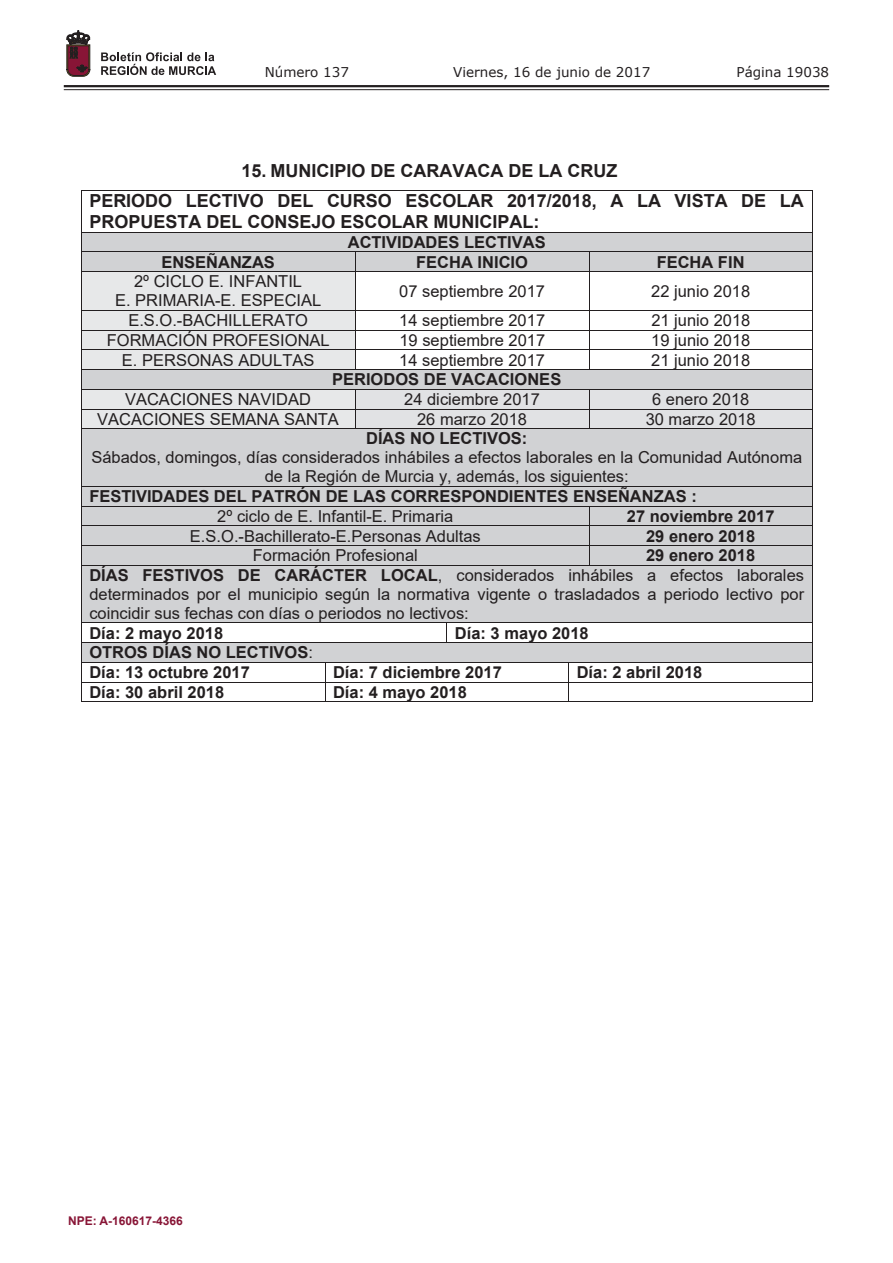
<style>
.page{position:relative;width:893px;height:1263px;background:#fff}
.page>*{position:absolute;margin:0;border:0;box-sizing:border-box;transform-origin:0 0}
.t1{font:700 18px/30.5px "Arial";color:#231f20}
.t2{font:16.5px/19.2px "Arial";color:#231f20;text-align:center}
.t3{font:700 16.5px/19.8px "Arial";color:#231f20}
.t4{font:13.5px "Verdana";color:#231f20}
.t5{font:300 13.5px "Source Sans Pro";color:#231f20}
.t6{font:700 12px "Arial";color:#881536}
.s1{font-weight:700}
.s2{font-weight:400}
</style>
<div class="page">
<hr style="left:64px;top:85px;width:765px;height:2px;background:#231f20">
<hr style="left:64px;top:89px;width:765px;height:1px;background:#231f20">
<svg style="left:101px;top:52px;width:115px;height:23px"></svg>
<svg style="left:67px;top:31px;width:23px;height:45px"></svg>
<hr style="left:81px;top:190px;width:732px;height:1px;background:#231f20">
<hr style="left:81px;top:190px;width:1px;height:42px;background:#231f20">
<hr style="left:812px;top:190px;width:1px;height:42px;background:#231f20">
<div style="left:82px;top:233px;width:730px;height:19px;background:#d1d2d4"></div>
<hr style="left:81px;top:232px;width:732px;height:1px;background:#231f20">
<div style="left:82px;top:252px;width:273px;height:19px;background:#d1d2d4"></div>
<div style="left:355px;top:252px;width:234px;height:19px;background:#d1d2d4"></div>
<div style="left:589px;top:252px;width:223px;height:19px;background:#d1d2d4"></div>
<hr style="left:81px;top:252px;width:508px;height:1px;background:#231f20">
<hr style="left:589px;top:252px;width:223px;height:1px;background:#231f20">
<svg style="left:81px;top:233px;width:1px;height:38px"></svg>
<svg style="left:355px;top:253px;width:1px;height:18px"></svg>
<svg style="left:589px;top:253px;width:1px;height:18px"></svg>
<div style="left:82px;top:272px;width:273px;height:38px;background:#e7e8e9"></div>
<hr style="left:81px;top:271px;width:508px;height:1px;background:#231f20">
<hr style="left:589px;top:271px;width:223px;height:1px;background:#231f20">
<svg style="left:812px;top:233px;width:1px;height:39px"></svg>
<hr style="left:81px;top:272px;width:1px;height:38px;background:#231f20">
<hr style="left:355px;top:272px;width:1px;height:38px;background:#231f20">
<hr style="left:589px;top:272px;width:1px;height:38px;background:#231f20">
<hr style="left:812px;top:272px;width:1px;height:38px;background:#231f20">
<div style="left:82px;top:311px;width:273px;height:19px;background:#e7e8e9"></div>
<hr style="left:81px;top:310px;width:508px;height:1px;background:#231f20">
<hr style="left:589px;top:310px;width:223px;height:1px;background:#231f20">
<div style="left:82px;top:330px;width:273px;height:19px;background:#e7e8e9"></div>
<hr style="left:81px;top:330px;width:508px;height:1px;background:#231f20">
<hr style="left:589px;top:330px;width:223px;height:1px;background:#231f20">
<div style="left:82px;top:350px;width:273px;height:19px;background:#e7e8e9"></div>
<hr style="left:81px;top:349px;width:508px;height:1px;background:#231f20">
<hr style="left:589px;top:349px;width:223px;height:1px;background:#231f20">
<svg style="left:355px;top:311px;width:1px;height:58px"></svg>
<svg style="left:589px;top:311px;width:1px;height:58px"></svg>
<div style="left:82px;top:370px;width:730px;height:19px;background:#d1d2d4"></div>
<hr style="left:81px;top:369px;width:508px;height:1px;background:#231f20">
<hr style="left:589px;top:369px;width:223px;height:1px;background:#231f20">
<div style="left:82px;top:390px;width:273px;height:19px;background:#e7e8e9"></div>
<div style="left:355px;top:390px;width:234px;height:19px;background:#e1e2e4"></div>
<div style="left:589px;top:390px;width:223px;height:19px;background:#e1e2e4"></div>
<hr style="left:81px;top:389px;width:508px;height:1px;background:#231f20">
<hr style="left:589px;top:389px;width:223px;height:1px;background:#231f20">
<div style="left:82px;top:409px;width:273px;height:19px;background:#e7e8e9"></div>
<div style="left:355px;top:409px;width:234px;height:19px;background:#e1e2e4"></div>
<div style="left:589px;top:409px;width:223px;height:19px;background:#e1e2e4"></div>
<hr style="left:81px;top:409px;width:508px;height:1px;background:#231f20">
<hr style="left:589px;top:409px;width:223px;height:1px;background:#231f20">
<svg style="left:81px;top:311px;width:1px;height:117px"></svg>
<svg style="left:355px;top:390px;width:1px;height:38px"></svg>
<svg style="left:589px;top:390px;width:1px;height:38px"></svg>
<div style="left:82px;top:429px;width:730px;height:57px;background:#d1d2d4"></div>
<hr style="left:81px;top:428px;width:508px;height:1px;background:#231f20">
<hr style="left:589px;top:428px;width:223px;height:1px;background:#231f20">
<svg style="left:812px;top:310px;width:1px;height:119px"></svg>
<hr style="left:81px;top:429px;width:1px;height:57px;background:#231f20">
<hr style="left:812px;top:429px;width:1px;height:57px;background:#231f20">
<div style="left:82px;top:487px;width:730px;height:19px;background:#d1d2d4"></div>
<hr style="left:81px;top:486px;width:732px;height:1px;background:#231f20">
<div style="left:82px;top:506px;width:507px;height:19px;background:#d1d2d4"></div>
<div style="left:589px;top:506px;width:223px;height:19px;background:#d1d2d4"></div>
<hr style="left:81px;top:506px;width:508px;height:1px;background:#231f20">
<hr style="left:589px;top:506px;width:223px;height:1px;background:#231f20">
<div style="left:82px;top:526px;width:507px;height:19px;background:#d1d2d4"></div>
<div style="left:589px;top:526px;width:223px;height:19px;background:#d1d2d4"></div>
<hr style="left:81px;top:525px;width:508px;height:1px;background:#231f20">
<hr style="left:589px;top:525px;width:223px;height:1px;background:#231f20">
<div style="left:82px;top:546px;width:507px;height:19px;background:#d1d2d4"></div>
<div style="left:589px;top:546px;width:223px;height:19px;background:#d1d2d4"></div>
<hr style="left:81px;top:545px;width:508px;height:1px;background:#231f20">
<hr style="left:589px;top:545px;width:223px;height:1px;background:#231f20">
<svg style="left:81px;top:487px;width:1px;height:78px"></svg>
<svg style="left:589px;top:507px;width:1px;height:58px"></svg>
<div style="left:82px;top:566px;width:730px;height:57px;background:#d1d2d4"></div>
<hr style="left:81px;top:565px;width:508px;height:1px;background:#231f20">
<hr style="left:589px;top:565px;width:223px;height:1px;background:#231f20">
<svg style="left:812px;top:487px;width:1px;height:79px"></svg>
<hr style="left:81px;top:566px;width:1px;height:57px;background:#231f20">
<hr style="left:812px;top:566px;width:1px;height:57px;background:#231f20">
<hr style="left:81px;top:623px;width:366px;height:1px;background:#231f20">
<hr style="left:447px;top:623px;width:365px;height:1px;background:#231f20">
<svg style="left:446px;top:624px;width:1px;height:18px"></svg>
<div style="left:82px;top:643px;width:730px;height:19px;background:#d1d2d4"></div>
<hr style="left:81px;top:642px;width:366px;height:1px;background:#231f20">
<hr style="left:447px;top:642px;width:365px;height:1px;background:#231f20">
<hr style="left:81px;top:662px;width:732px;height:1px;background:#231f20">
<hr style="left:81px;top:682px;width:732px;height:1px;background:#231f20">
<svg style="left:81px;top:624px;width:1px;height:77px"></svg>
<hr style="left:81px;top:701px;width:244px;height:1px;background:#231f20">
<svg style="left:325px;top:663px;width:1px;height:38px"></svg>
<hr style="left:325px;top:701px;width:243px;height:1px;background:#231f20">
<svg style="left:568px;top:663px;width:1px;height:39px"></svg>
<hr style="left:569px;top:701px;width:243px;height:1px;background:#231f20">
<svg style="left:812px;top:623px;width:1px;height:79px"></svg>
<p class="t4" style="left:265px;top:62px;width:86px">Número 137</p>
<p class="t4" style="left:453px;top:62px;width:199px">Viernes, 16 de junio de 2017</p>
<p class="t4" style="left:736px;top:62px;width:94px">Página 19038</p>
<p class="t5" style="left:512px;top:63px;width:99px">Avda. La Fama, 15</p>
<p class="t1" style="left:89px;top:155px;width:716px;text-indent:152px">15. MUNICIPIO DE CARAVACA DE LA CRUZ<br>PERIODO LECTIVO DEL CURSO ESCOLAR 2017/2018, A LA VISTA DE LA</p>
<p class="t1" style="left:89px;top:207px;width:452px">PROPUESTA DEL CONSEJO ESCOLAR MUNICIPAL:</p>
<p class="t3" style="left:348px;top:232px;width:199px">ACTIVIDADES LECTIVAS</p>
<p class="t3" style="left:161px;top:252px;width:115px">ENSEÑANZAS</p>
<p class="t3" style="left:416px;top:252px;width:113px">FECHA INICIO</p>
<p class="t3" style="left:657px;top:252px;width:89px">FECHA FIN</p>
<p class="t2" style="left:115px;top:272px;width:208px">2º CICLO E. INFANTIL<br>E. PRIMARIA-E. ESPECIAL</p>
<p class="t2" style="left:399px;top:281px;width:147px">07 septiembre 2017</p>
<p class="t2" style="left:651px;top:281px;width:101px">22 junio 2018</p>
<p class="t2" style="left:128px;top:310px;width:181px">E.S.O.-BACHILLERATO</p>
<p class="t2" style="left:399px;top:310px;width:147px">14 septiembre 2017</p>
<p class="t2" style="left:651px;top:310px;width:101px">21 junio 2018</p>
<p class="t2" style="left:107px;top:330px;width:224px">FORMACIÓN PROFESIONAL</p>
<p class="t2" style="left:399px;top:330px;width:147px">19 septiembre 2017</p>
<p class="t2" style="left:651px;top:330px;width:101px">19 junio 2018</p>
<p class="t2" style="left:122px;top:350px;width:194px">E. PERSONAS ADULTAS</p>
<p class="t2" style="left:399px;top:350px;width:147px">14 septiembre 2017</p>
<p class="t2" style="left:651px;top:350px;width:101px">21 junio 2018</p>
<p class="t3" style="left:332px;top:370px;width:231px">PERIODOS DE VACACIONES</p>
<p class="t2" style="left:125px;top:389px;width:188px">VACACIONES NAVIDAD</p>
<p class="t2" style="left:404px;top:389px;width:137px">24 diciembre 2017</p>
<p class="t2" style="left:652px;top:389px;width:99px">6 enero 2018</p>
<p class="t2" style="left:97px;top:409px;width:243px">VACACIONES SEMANA SANTA</p>
<p class="t2" style="left:417px;top:409px;width:112px">26 marzo 2018</p>
<p class="t2" style="left:646px;top:409px;width:112px">30 marzo 2018</p>
<p class="t3" style="left:366px;top:429px;width:163px">DÍAS NO LECTIVOS:</p>
<p class="t2" style="left:91px;top:448px;width:712px">Sábados, domingos, días considerados inhábiles a efectos laborales en la Comunidad Autónoma de la Región de Murcia y, además, los siguientes:</p>
<p class="t3" style="left:89px;top:487px;width:609px">FESTIVIDADES DEL PATRÓN DE LAS CORRESPONDIENTES ENSEÑANZAS :</p>
<p class="t2" style="left:217px;top:506px;width:238px">2º ciclo de E. Infantil-E. Primaria</p>
<p class="t3" style="left:627px;top:506px;width:149px">27 noviembre 2017</p>
<p class="t2" style="left:190px;top:526px;width:292px">E.S.O.-Bachillerato-E.Personas Adultas</p>
<p class="t3" style="left:646px;top:526px;width:111px">29 enero 2018</p>
<p class="t2" style="left:253px;top:546px;width:167px">Formación Profesional</p>
<p class="t2" style="left:89px;top:546px;width:716px;text-align:left;text-indent:557px"><span class="s1">29 enero 2018<br>DÍAS FESTIVOS DE CARÁCTER LOCAL</span>, considerados inhábiles a efectos laborales determinados por el municipio según la normativa vigente o trasladados a periodo lectivo por coincidir sus fechas con días o periodos no lectivos:</p>
<p class="t3" style="left:89px;top:623px;width:135px">Día: 2 mayo 2018</p>
<p class="t3" style="left:455px;top:623px;width:135px">Día: 3 mayo 2018</p>
<p class="t3" style="left:89px;top:643px;width:225px">OTROS DÍAS NO LECTIVOS<span class="s2">:<br></span>Día: 13 octubre 2017</p>
<p class="t3" style="left:333px;top:663px;width:170px">Día: 7 diciembre 2017</p>
<p class="t3" style="left:577px;top:663px;width:127px">Día: 2 abril 2018</p>
<p class="t3" style="left:89px;top:682px;width:136px">Día: 30 abril 2018</p>
<p class="t3" style="left:333px;top:682px;width:135px">Día: 4 mayo 2018</p>
<p class="t6" style="left:68px;top:1212px;width:116px">NPE: A-160617-4366</p>
</div>
